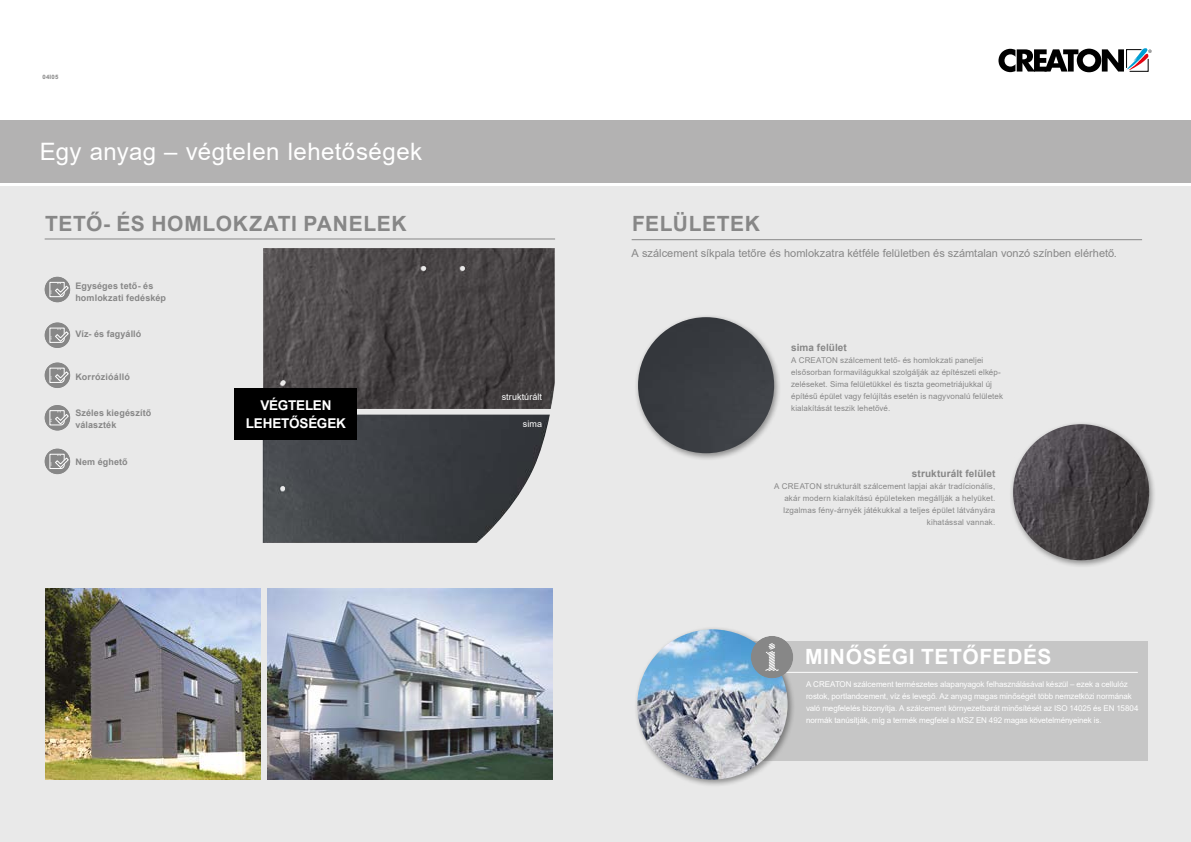
<style>
.page{position:relative;width:1191px;height:842px;background:#fff}
.page>*{position:absolute;margin:0;border:0;box-sizing:border-box;transform-origin:0 0}
.t1{font:24px "Arial";letter-spacing:.02em;color:#fff}
.t2{font:700 21px "Arial";letter-spacing:.03em;color:#878787}
.t3{font:700 21px "Arial";letter-spacing:.03em;color:#fff}
.t4{font:700 13.5px/18px "Arial";letter-spacing:-.01em;color:#fff;text-align:center}
.t5{font:11px "Arial";color:#878787}
.t6{font:700 10px "Arial";letter-spacing:.01em;color:#878787}
.t7{font:700 9px/12px "Arial";letter-spacing:.015em;color:#878787}
.t8{font:9px "Arial";letter-spacing:.005em;color:#fff}
.t9{font:8px/12px "Arial";letter-spacing:.015em;color:#878787}
.t10{font:8px/12px "Arial";letter-spacing:-.01em;color:#fff}
.t11{font:700 6px "Arial";letter-spacing:.035em;color:#878787}
</style>
<div class="page">
<div style="left:0;top:120px;width:1191px;height:63px;background:#b3b2b2"></div>
<div style="left:0;top:184px;width:1191px;height:658px;background:#e9e9e9"></div>
<hr style="left:0;top:183px;width:1191px;height:3px;background:#fff">
<svg style="left:998px;top:48px;width:153px;height:24px"></svg>
<img style="left:262px;top:415px;width:288px;height:128px">
<img style="left:263px;top:248px;width:292px;height:161px">
<hr style="left:45px;top:238px;width:510px;height:1px;background:#878787">
<svg style="left:45px;top:277px;width:25px;height:25px"></svg>
<svg style="left:49px;top:282px;width:20px;height:15px"></svg>
<div style="left:45px;top:322px;width:25px;height:26px;background:#878787;border-radius:50%"></div>
<svg style="left:49px;top:328px;width:20px;height:15px"></svg>
<div style="left:45px;top:362px;width:25px;height:26px;background:#878787;border-radius:50%"></div>
<svg style="left:49px;top:368px;width:20px;height:15px"></svg>
<div style="left:45px;top:405px;width:25px;height:26px;background:#878787;border-radius:50%"></div>
<svg style="left:49px;top:410px;width:20px;height:15px"></svg>
<div style="left:45px;top:449px;width:25px;height:25px;background:#878787;border-radius:50%"></div>
<svg style="left:49px;top:454px;width:20px;height:15px"></svg>
<div style="left:714px;top:641px;width:433px;height:119px;background:#c6c6c6"></div>
<hr style="left:782px;top:672px;width:355px;height:1px;background:#fff">
<div style="left:634px;top:626px;width:161px;height:161px;background:#000;opacity:.4"></div>
<img style="left:637px;top:629px;width:150px;height:151px;border-radius:75px">
<div style="left:750px;top:636px;width:43px;height:42px;background:#878787;border-radius:50%"></div>
<svg style="left:765px;top:643px;width:14px;height:28px"></svg>
<div style="left:235px;top:388px;width:122px;height:51px;background:#000"></div>
<div style="left:1010px;top:421px;width:147px;height:147px;background:#000;opacity:.4"></div>
<img style="left:1013px;top:424px;width:136px;height:136px;border-radius:68px">
<div style="left:635px;top:314px;width:147px;height:147px;background:#000;opacity:.4"></div>
<div style="left:638px;top:317px;width:136px;height:136px;background:#3a3d42;border-radius:68px"></div>
<hr style="left:631px;top:239px;width:511px;height:1px;background:#878787">
<img style="left:268px;top:588px;width:285px;height:192px">
<img style="left:45px;top:588px;width:216px;height:192px">
<p class="t11" style="left:43px;top:73px;width:17px">04I05</p>
<h1 class="t1" style="left:40px;top:135px;width:384px">Egy anyag – végtelen lehetőségek</h1>
<h2 class="t2" style="left:45px;top:209px;width:363px">TETŐ- ÉS HOMLOKZATI PANELEK</h2>
<p class="t7" style="left:75px;top:279px;width:92px">Egységes tető- és homlokzati fedéskép</p>
<p class="t7" style="left:75px;top:328px;width:67px">Víz- és fagyálló</p>
<p class="t7" style="left:75px;top:370px;width:56px">Korrózióálló</p>
<p class="t7" style="left:75px;top:407px;width:77px">Széles kiegészítő választék</p>
<p class="t7" style="left:75px;top:455px;width:54px">Nem éghető</p>
<h3 class="t4" style="left:246px;top:396px;width:101px">VÉGTELEN<br>LEHETŐSÉGEK</h3>
<p class="t8" style="left:501px;top:390px;width:42px">struktúrált</p>
<p class="t8" style="left:523px;top:417px;width:21px">sima</p>
<h2 class="t2" style="left:632px;top:209px;width:129px">FELÜLETEK</h2>
<h3 class="t5" style="left:631px;top:245px;width:487px">A szálcement síkpala tetőre és homlokzatra kétféle felületben és számtalan vonzó színben elérhető.</h3>
<p class="t6" style="left:791px;top:341px;width:57px">sima felület</p>
<p class="t9" style="left:791px;top:354px;width:213px">A CREATON szálcement tető- és homlokzati paneljei elsősorban formavilágukkal szolgálják az építészeti elkép&shy;zeléseket. Sima felületükkel és tiszta geometriájukkal új építésű épület vagy felújítás esetén is nagyvonalú felületek kialakítását teszik lehetővé.</p>
<p class="t6" style="left:912px;top:467px;width:85px">strukturált felület</p>
<p class="t9" style="left:774px;top:480px;width:223px;text-align:right">A CREATON strukturált szálcement lapjai akár tradícionális, akár modern kialakítású épületeken megállják a helyüket.<br>Izgalmas fény-árnyék játékukkal a teljes épület látványára kihatással vannak.</p>
<h2 class="t3" style="left:805px;top:642px;width:248px">MINŐSÉGI TETŐFEDÉS</h2>
<p class="t10" style="left:806px;top:678px;width:334px">A CREATON szálcement természetes alapanyagok felhasználásával készül – ezek a cellulóz rostok, portlandcement, víz és levegő. Az anyag magas minőségét több nemzetközi normának való megfelelés bizonyítja. A szálcement környezetbarát minősítését az ISO 14025 és EN 15804 normák tanúsítják, míg a termék megfelel a MSZ EN 492 magas követelményeinek is.</p>
</div>
